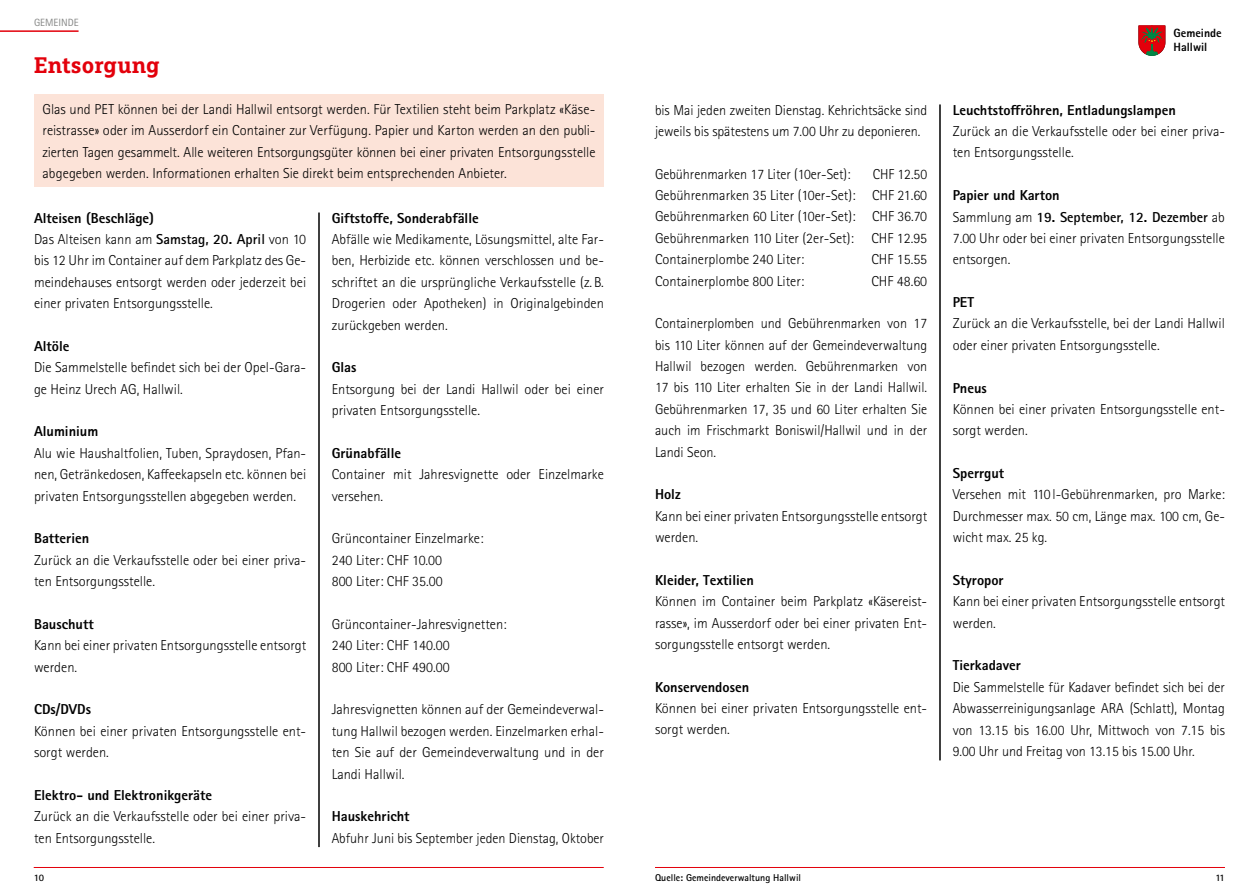
<style>
.page{position:relative;width:1259px;height:893px;background:#fff}
.page>*{position:absolute;margin:0;border:0;box-sizing:border-box;transform-origin:0 0}
.t1{font:700 22.5px "Marselis Slab Pro";color:#e3000b}
.t2{font:300 14.4px/21.3px "Rotis Sans Serif Std";color:#000}
.t3{font:800 14.4px "Rotis Sans Serif Std";color:#000}
.t4{font:800 12px/14.4px "Rotis Sans Serif Std";color:#000}
.t5{font:10.5px "Rotis Sans Serif Std";color:#868786}
.t6{font:700 9.9px "Rotis Sans Serif Std";color:#000}
.s1{font-weight:800}
.s2{font-weight:700}
</style>
<div class="page">
<hr style="left:319px;top:213px;width:1px;height:634px;background:#000">
<hr style="left:939px;top:105px;width:1px;height:655px;background:#000">
<hr style="left:0;top:30px;width:79px;height:2px;background:#e3000b">
<hr style="left:34px;top:867px;width:570px;height:1px;background:#e3000b">
<svg style="left:1138px;top:26px;width:27px;height:30px"></svg>
<hr style="left:655px;top:867px;width:570px;height:1px;background:#e3000b">
<div style="left:34px;top:95px;width:570px;height:92px;background:#fce3d8"></div>
<p class="t5" style="left:34px;top:16px;width:46px">GEMEINDE</p>
<h1 class="t1" style="left:34px;top:51px;width:128px">Entsorgung</h1>
<p class="t2" style="left:43px;top:99px;width:554px;text-align:justify">Glas und PET können bei der Landi Hallwil entsorgt werden. Für Textilien steht beim Parkplatz «Käse&shy;reistrasse» oder im Ausserdorf ein Container zur Verfügung. Papier und Karton werden an den publi&shy;zierten Tagen gesammelt. Alle weiteren Entsorgungsgüter können bei einer privaten Entsorgungsstelle abgegeben werden. Informationen erhalten Sie direkt beim entsprechenden Anbieter.</p>
<p class="t2" style="left:34px;top:207px;width:274px"><span class="s1">Alteisen (Beschläge)<br></span>Das Alteisen kann am <span class="s2">Samstag, 20. April</span> von 10 bis 12 Uhr im Container auf dem Parkplatz des Ge&shy;meindehauses entsorgt werden oder jederzeit bei einer privaten Entsorgungsstelle.</p>
<p class="t3" style="left:34px;top:337px;width:37px">Altöle</p>
<p class="t2" style="left:34px;top:357px;width:274px">Die Sammelstelle befindet sich bei der Opel-Gara&shy;ge Heinz Urech AG, Hallwil.</p>
<p class="t3" style="left:34px;top:422px;width:66px">Aluminium</p>
<p class="t2" style="left:34px;top:443px;width:274px;text-align:justify">Alu wie Haushaltfolien, Tuben, Spraydosen, Pfan&shy;nen, Getränkedosen, Kaffeekapseln etc. können bei privaten Entsorgungsstellen abgegeben werden.</p>
<p class="t3" style="left:34px;top:529px;width:57px">Batterien</p>
<p class="t2" style="left:34px;top:549px;width:274px">Zurück an die Verkaufsstelle oder bei einer priva&shy;ten Entsorgungsstelle.</p>
<p class="t3" style="left:34px;top:615px;width:61px">Bauschutt</p>
<p class="t2" style="left:34px;top:635px;width:274px">Kann bei einer privaten Entsorgungsstelle entsorgt werden.</p>
<p class="t3" style="left:34px;top:700px;width:59px">CDs/DVDs</p>
<p class="t2" style="left:34px;top:720px;width:274px">Können bei einer privaten Entsorgungsstelle ent&shy;sorgt werden.</p>
<p class="t3" style="left:34px;top:786px;width:180px">Elektro- und Elektronikgeräte</p>
<p class="t2" style="left:34px;top:806px;width:274px">Zurück an die Verkaufsstelle oder bei einer priva&shy;ten Entsorgungsstelle.</p>
<p class="t6" style="left:34px;top:871px;width:12px">10</p>
<p class="t3" style="left:332px;top:209px;width:148px">Giftstoffe, Sonderabfälle</p>
<p class="t2" style="left:332px;top:229px;width:274px;text-align:justify">Abfälle wie Medikamente, Lösungsmittel, alte Far&shy;ben, Herbizide etc. können verschlossen und be&shy;schriftet an die ursprüngliche Verkaufsstelle (z.B.<br>Drogerien oder Apotheken) in Originalgebinden zurückgeben werden.</p>
<p class="t3" style="left:332px;top:358px;width:26px">Glas</p>
<p class="t2" style="left:332px;top:378px;width:274px">Entsorgung bei der Landi Hallwil oder bei einer privaten Entsorgungsstelle.</p>
<p class="t3" style="left:332px;top:444px;width:71px">Grünabfälle</p>
<p class="t2" style="left:332px;top:464px;width:274px">Container mit Jahresvignette oder Einzelmarke versehen.</p>
<p class="t2" style="left:332px;top:528px;width:153px">Grüncontainer Einzelmarke:<br>240 Liter: CHF 10.00<br>800 Liter: CHF 35.00</p>
<p class="t2" style="left:332px;top:614px;width:176px">Grüncontainer-Jahresvignetten:<br>240 Liter: CHF 140.00<br>800 Liter: CHF 490.00</p>
<p class="t2" style="left:332px;top:699px;width:274px;text-align:justify">Jahresvignetten können auf der Gemeindeverwal&shy;tung Hallwil bezogen werden. Einzelmarken erhal&shy;ten Sie auf der Gemeindeverwaltung und in der Landi Hallwil.</p>
<p class="t3" style="left:332px;top:807px;width:79px">Hauskehricht</p>
<p class="t2" style="left:332px;top:827px;width:274px">Abfuhr Juni bis September jeden Dienstag, Oktober</p>
<p class="t2" style="left:655px;top:99px;width:274px">bis Mai jeden zweiten Dienstag. Kehrichtsäcke sind jeweils bis spätestens um 7.00 Uhr zu deponieren.</p>
<p class="t2" style="left:655px;top:163px;width:197px">Gebührenmarken 17 Liter (10er-Set):</p>
<p class="t2" style="left:655px;top:163px;width:274px;text-align:justify;text-indent:218px">CHF 12.50<br>Gebührenmarken 35 Liter (10er-Set): CHF 21.60<br>Gebührenmarken 60 Liter (10er-Set): CHF 36.70<br>Gebührenmarken 110 Liter (2er-Set): CHF 12.95<br>Containerplombe 240 Liter:</p>
<p class="t2" style="left:871px;top:249px;width:57px">CHF 15.55</p>
<p class="t2" style="left:655px;top:270px;width:151px">Containerplombe 800 Liter:</p>
<p class="t2" style="left:871px;top:270px;width:57px">CHF 48.60</p>
<p class="t2" style="left:655px;top:313px;width:274px;text-align:justify">Containerplomben und Gebührenmarken von 17 bis 110 Liter können auf der Gemeindeverwaltung Hallwil bezogen werden. Gebührenmarken von 17 bis 110 Liter erhalten Sie in der Landi Hallwil.<br>Gebührenmarken 17, 35 und 60 Liter erhalten Sie auch im Frischmarkt Boniswil/Hallwil und in der Landi Seon.</p>
<p class="t3" style="left:655px;top:485px;width:27px">Holz</p>
<p class="t2" style="left:655px;top:505px;width:274px">Kann bei einer privaten Entsorgungsstelle entsorgt werden.</p>
<p class="t3" style="left:655px;top:571px;width:100px">Kleider, Textilien</p>
<p class="t2" style="left:655px;top:591px;width:274px;text-align:justify">Können im Container beim Parkplatz «Käsereist&shy;rasse», im Ausserdorf oder bei einer privaten Ent&shy;sorgungsstelle entsorgt werden.</p>
<p class="t3" style="left:655px;top:678px;width:96px">Konservendosen</p>
<p class="t2" style="left:655px;top:698px;width:274px">Können bei einer privaten Entsorgungsstelle ent&shy;sorgt werden.</p>
<p class="t4" style="left:1173px;top:26px;width:50px">Gemeinde<br>Hallwil</p>
<p class="t3" style="left:952px;top:101px;width:224px">Leuchtstoffröhren, Entladungslampen</p>
<p class="t2" style="left:952px;top:121px;width:274px">Zurück an die Verkaufsstelle oder bei einer priva&shy;ten Entsorgungsstelle.</p>
<p class="t2" style="left:952px;top:185px;width:274px"><span class="s1">Papier und Karton<br></span>Sammlung am <span class="s2">19. September, 12. Dezember</span> ab<br>7.00 Uhr oder bei einer privaten Entsorgungsstelle entsorgen.</p>
<p class="t3" style="left:952px;top:293px;width:23px">PET</p>
<p class="t2" style="left:952px;top:313px;width:274px">Zurück an die Verkaufsstelle, bei der Landi Hallwil oder einer privaten Entsorgungsstelle.</p>
<p class="t3" style="left:952px;top:378px;width:36px">Pneus</p>
<p class="t2" style="left:952px;top:399px;width:274px">Können bei einer privaten Entsorgungsstelle ent&shy;sorgt werden.</p>
<p class="t3" style="left:952px;top:464px;width:53px">Sperrgut</p>
<p class="t2" style="left:952px;top:484px;width:274px;text-align:justify">Versehen mit 110 l-Gebührenmarken, pro Marke:<br>Durchmesser max. 50 cm, Länge max. 100 cm, Ge&shy;wicht max. 25 kg.</p>
<p class="t3" style="left:952px;top:571px;width:52px">Styropor</p>
<p class="t2" style="left:952px;top:591px;width:274px">Kann bei einer privaten Entsorgungsstelle entsorgt werden.</p>
<p class="t3" style="left:952px;top:656px;width:70px">Tierkadaver</p>
<p class="t2" style="left:952px;top:676px;width:274px;text-align:justify">Die Sammelstelle für Kadaver befindet sich bei der Abwasserreinigungsanlage ARA (Schlatt), Montag von 13.15 bis 16.00 Uhr, Mittwoch von 7.15 bis 9.00 Uhr und Freitag von 13.15 bis 15.00 Uhr.</p>
<p class="t6" style="left:655px;top:871px;width:148px">Quelle: Gemeindeverwaltung Hallwil</p>
<p class="t6" style="left:1215px;top:871px;width:11px">11</p>
</div>
